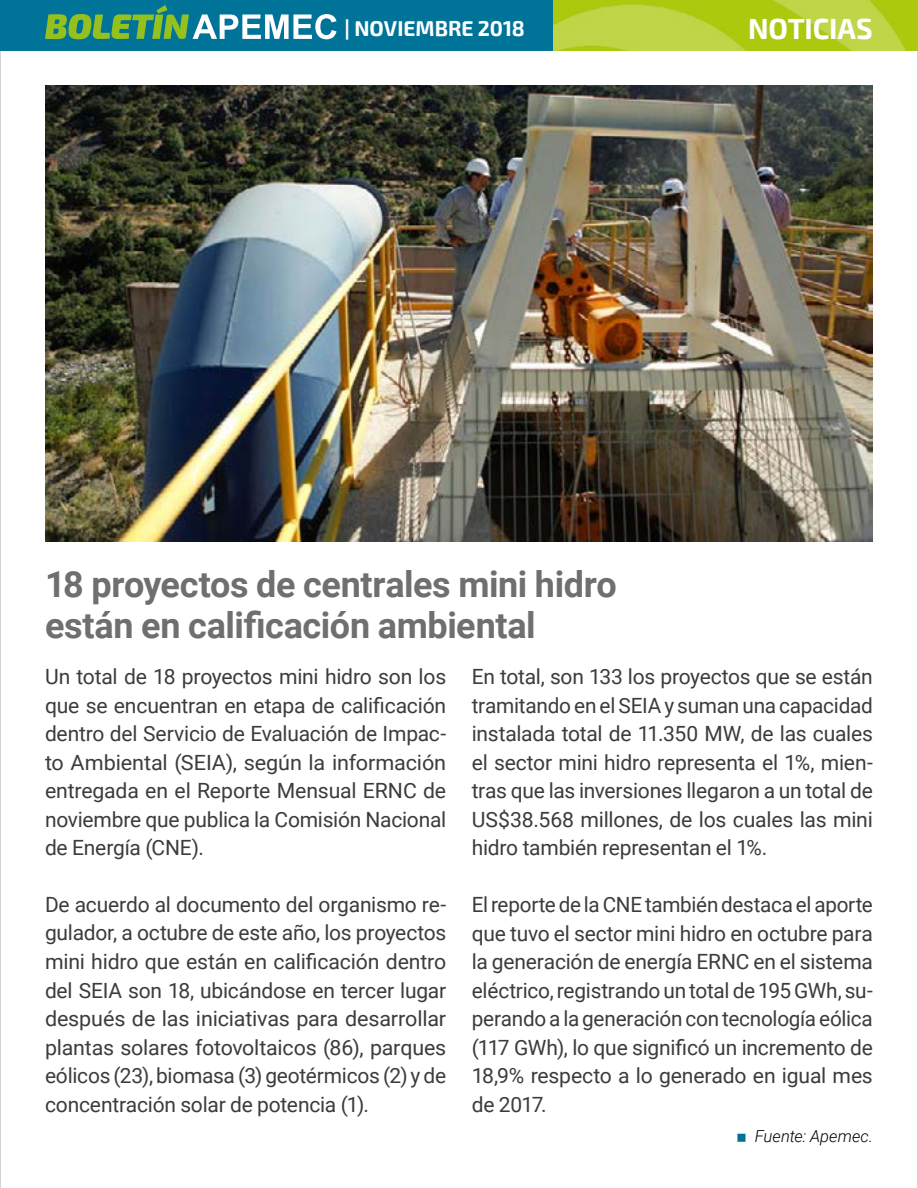
<style>
.page{position:relative;width:918px;height:1188px;background:#fff}
.page>*{position:absolute;margin:0;border:0;box-sizing:border-box;transform-origin:0 0}
.t1{font:700 36px/40.5px "Roboto";letter-spacing:-.01em;color:#706f6f}
.t2{font:700 28.5px "Exo 2";letter-spacing:-.005em;color:#fff}
.t3{font:21px/28.5px "Roboto";letter-spacing:-.01em;color:#3c3c3b;text-align:justify}
.t4{font:700 21px "Exo 2";color:#fff}
.t5{font:italic 300 16.5px "Roboto";letter-spacing:.005em;color:#000}
</style>
<div class="page">
<hr style="left:0;top:0;width:1px;height:1188px;background:#c4c4c4">
<hr style="left:917px;top:0;width:1px;height:1188px;background:#c4c4c4">
<div style="left:0;top:0;width:554px;height:51px;background:#007398"></div>
<img style="left:554px;top:0;width:364px;height:51px">
<svg style="left:45px;top:5px;width:292px;height:34px"></svg>
<img style="left:45px;top:86px;width:828px;height:456px">
<p class="t4" style="left:345px;top:16px;width:182px">| NOVIEMBRE 2018</p>
<h2 class="t2" style="left:748px;top:12px;width:126px">NOTICIAS</h2>
<h1 class="t1" style="left:45px;top:563px;width:573px">18 proyectos de centrales mini hidro están en calificación ambiental</h1>
<p class="t3" style="left:45px;top:662px;width:403px">Un total de 18 proyectos mini hidro son los que se encuentran en etapa de calificación dentro del Servicio de Evaluación de Impac&shy;to Ambiental (SEIA), según la información entregada en el Reporte Mensual ERNC de noviembre que publica la Comisión Nacional de Energía (CNE).</p>
<p class="t3" style="left:45px;top:889px;width:403px">De acuerdo al documento del organismo re&shy;gulador, a octubre de este año, los proyectos mini hidro que están en calificación dentro del SEIA son 18, ubicándose en tercer lugar después de las iniciativas para desarrollar plantas solares fotovoltaicos (86), parques eólicos (23), biomasa (3) geotérmicos (2) y de concentración solar de potencia (1).</p>
<p class="t3" style="left:472px;top:662px;width:403px">En total, son 133 los proyectos que se están tramitando en el SEIA y suman una capacidad instalada total de 11.350 MW, de las cuales el sector mini hidro representa el 1%, mien&shy;tras que las inversiones llegaron a un total de US$38.568 millones, de los cuales las mini hidro también representan el 1%.</p>
<p class="t3" style="left:472px;top:890px;width:403px">El reporte de la CNE también destaca el aporte que tuvo el sector mini hidro en octubre para la generación de energía ERNC en el sistema eléctrico, registrando un total de 195 GWh, su&shy;perando a la generación con tecnología eólica (117 GWh), lo que significó un incremento de 18,9% respecto a lo generado en igual mes de 2017.</p>
<p class="t5" style="left:755px;top:1124px;width:120px">Fuente: Apemec.</p>
</div>
